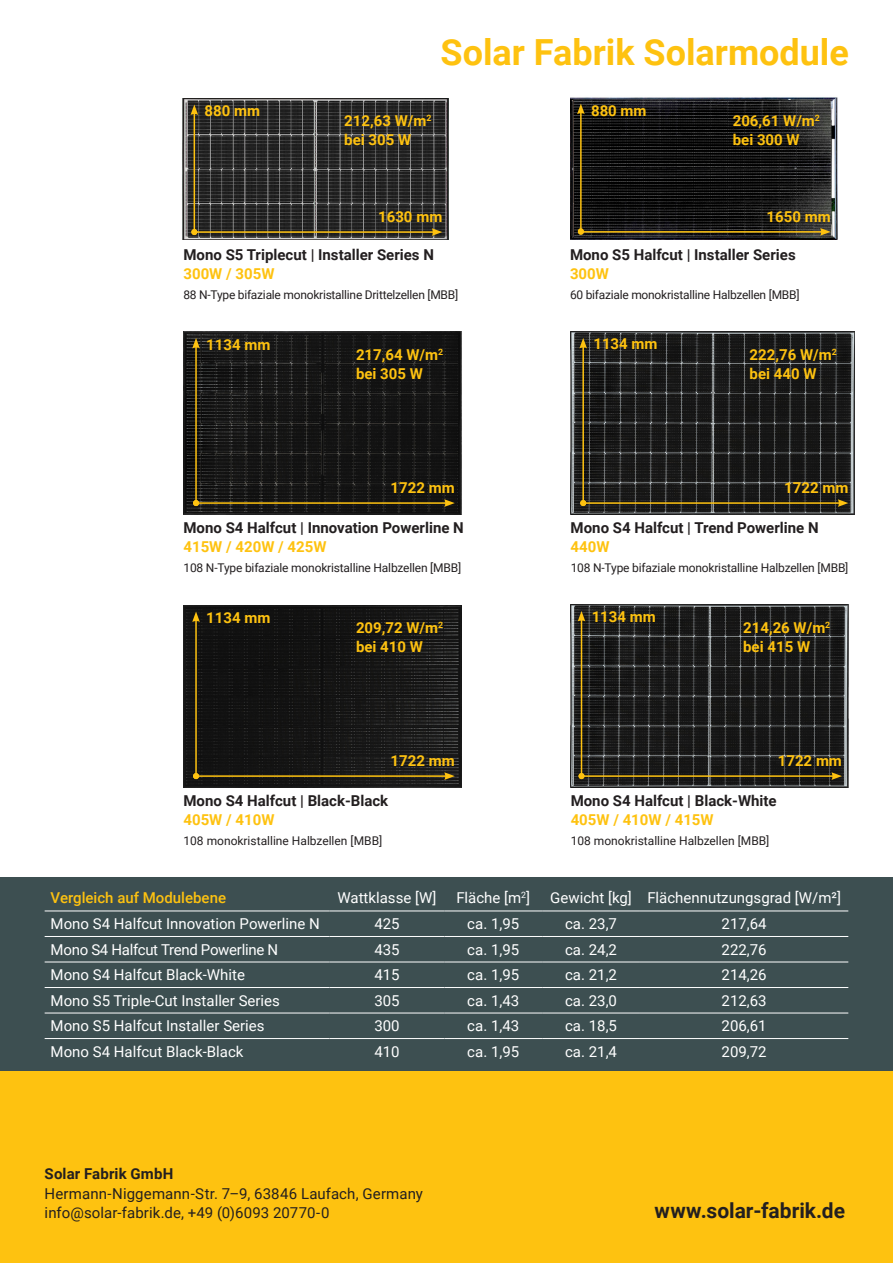
<style>
.page{position:relative;width:893px;height:1263px;background:#fff}
.page>*{position:absolute;margin:0;border:0;box-sizing:border-box;transform-origin:0 0}
.t1{font:700 36px "Roboto";color:#fec210}
.t2{font:700 21px "Roboto";color:#231f20}
.t3{font:15px "Roboto";color:#fff}
.t4{font:700 15px/18.8px "Roboto";color:#fec210}
.t5{font:700 15px "Roboto";color:#231f20}
.t6{font:15px/19.5px "Roboto";letter-spacing:.005em;color:#231f20}
.t7{font:15px "Roboto";letter-spacing:-.02em;color:#fff}
.t8{font:500 15px "Roboto";color:#fec210}
.t9{font:12px "Roboto";letter-spacing:-.015em;color:#231f20}
</style>
<div class="page">
<div style="left:0;top:878px;width:893px;height:194px;background:#3d4f51"></div>
<img style="left:183px;top:605px;width:278px;height:183px">
<img style="left:183px;top:332px;width:279px;height:182px">
<img style="left:571px;top:605px;width:278px;height:182px">
<img style="left:571px;top:332px;width:284px;height:182px">
<img style="left:182px;top:98px;width:267px;height:142px">
<img style="left:571px;top:97px;width:267px;height:143px">
<hr style="left:194px;top:231px;width:240px;height:2px;background:#fec210">
<svg style="left:432px;top:228px;width:10px;height:8px"></svg>
<hr style="left:194px;top:113px;width:1px;height:119px;background:#fec210">
<svg style="left:191px;top:229px;width:6px;height:6px"></svg>
<svg style="left:190px;top:104px;width:8px;height:11px"></svg>
<hr style="left:196px;top:502px;width:251px;height:2px;background:#fec210">
<svg style="left:444px;top:499px;width:11px;height:8px"></svg>
<hr style="left:195px;top:346px;width:2px;height:157px;background:#fec210">
<svg style="left:193px;top:500px;width:6px;height:6px"></svg>
<svg style="left:192px;top:338px;width:8px;height:10px"></svg>
<hr style="left:196px;top:775px;width:251px;height:2px;background:#fec210">
<svg style="left:444px;top:772px;width:11px;height:8px"></svg>
<hr style="left:195px;top:620px;width:2px;height:156px;background:#fec210">
<svg style="left:193px;top:773px;width:6px;height:6px"></svg>
<svg style="left:192px;top:611px;width:8px;height:11px"></svg>
<hr style="left:581px;top:775px;width:253px;height:2px;background:#fec210">
<svg style="left:831px;top:772px;width:11px;height:8px"></svg>
<hr style="left:581px;top:231px;width:241px;height:2px;background:#fec210">
<svg style="left:820px;top:228px;width:11px;height:8px"></svg>
<hr style="left:580px;top:112px;width:2px;height:119px;background:#fec210">
<svg style="left:578px;top:228px;width:6px;height:7px"></svg>
<svg style="left:577px;top:104px;width:8px;height:10px"></svg>
<hr style="left:581px;top:619px;width:1px;height:157px;background:#fec210">
<svg style="left:578px;top:773px;width:6px;height:6px"></svg>
<svg style="left:578px;top:611px;width:7px;height:10px"></svg>
<hr style="left:583px;top:502px;width:257px;height:2px;background:#fec210">
<svg style="left:838px;top:499px;width:10px;height:8px"></svg>
<hr style="left:582px;top:346px;width:2px;height:157px;background:#fec210">
<svg style="left:580px;top:500px;width:6px;height:6px"></svg>
<svg style="left:579px;top:338px;width:8px;height:10px"></svg>
<div style="left:0;top:1072px;width:893px;height:191px;background:#fec210"></div>
<hr style="left:45px;top:936px;width:285px;height:1px;background:#fff">
<hr style="left:330px;top:936px;width:114px;height:1px;background:#fff">
<hr style="left:444px;top:936px;width:98px;height:1px;background:#fff">
<hr style="left:542px;top:936px;width:98px;height:1px;background:#fff">
<hr style="left:640px;top:936px;width:208px;height:1px;background:#fff">
<hr style="left:45px;top:962px;width:285px;height:1px;background:#fff">
<hr style="left:330px;top:962px;width:114px;height:1px;background:#fff">
<hr style="left:444px;top:962px;width:98px;height:1px;background:#fff">
<hr style="left:542px;top:962px;width:98px;height:1px;background:#fff">
<hr style="left:640px;top:962px;width:208px;height:1px;background:#fff">
<hr style="left:45px;top:987px;width:285px;height:1px;background:#fff">
<hr style="left:330px;top:987px;width:114px;height:1px;background:#fff">
<hr style="left:444px;top:987px;width:98px;height:1px;background:#fff">
<hr style="left:542px;top:987px;width:98px;height:1px;background:#fff">
<hr style="left:640px;top:987px;width:208px;height:1px;background:#fff">
<hr style="left:45px;top:1013px;width:285px;height:1px;background:#fff">
<hr style="left:330px;top:1013px;width:114px;height:1px;background:#fff">
<hr style="left:444px;top:1013px;width:98px;height:1px;background:#fff">
<hr style="left:542px;top:1013px;width:98px;height:1px;background:#fff">
<hr style="left:640px;top:1013px;width:208px;height:1px;background:#fff">
<hr style="left:45px;top:1038px;width:285px;height:1px;background:#fff">
<hr style="left:330px;top:1038px;width:114px;height:1px;background:#fff">
<hr style="left:444px;top:1038px;width:98px;height:1px;background:#fff">
<hr style="left:542px;top:1038px;width:98px;height:1px;background:#fff">
<hr style="left:640px;top:1038px;width:208px;height:1px;background:#fff">
<hr style="left:45px;top:910px;width:285px;height:1px;background:#fff">
<hr style="left:330px;top:910px;width:114px;height:1px;background:#fff">
<hr style="left:444px;top:910px;width:98px;height:1px;background:#fff">
<hr style="left:542px;top:910px;width:98px;height:1px;background:#fff">
<hr style="left:640px;top:910px;width:208px;height:1px;background:#fff">
<p class="t4" style="left:205px;top:101px;width:57px">880 mm</p>
<h1 class="t1" style="left:440px;top:27px;width:410px">Solar Fabrik Solarmodule</h1>
<p class="t4" style="left:591px;top:101px;width:57px">880 mm</p>
<p class="t4" style="left:344px;top:111px;width:89px">212,63 W/m<sup>2 </sup>bei 305 W</p>
<p class="t4" style="left:733px;top:111px;width:89px">206,61 W/m<sup>2 </sup>bei 300 W</p>
<p class="t4" style="left:378px;top:207px;width:66px">1630 mm</p>
<p class="t4" style="left:766px;top:206px;width:66px">1650 mm</p>
<p class="t5" style="left:183px;top:244px;width:252px">Mono S5 Triplecut | Installer Series N</p>
<p class="t4" style="left:183px;top:264px;width:92px">300W / 305W</p>
<p class="t9" style="left:183px;top:286px;width:276px">88 N-Type bifaziale monokristalline Drittelzellen [MBB]</p>
<p class="t5" style="left:570px;top:244px;width:227px">Mono S5 Halfcut | Installer Series</p>
<p class="t4" style="left:570px;top:264px;width:40px">300W</p>
<p class="t9" style="left:570px;top:286px;width:231px">60 bifaziale monokristalline Halbzellen [MBB]</p>
<p class="t4" style="left:206px;top:334px;width:66px">1134 mm</p>
<p class="t4" style="left:593px;top:334px;width:66px">1134 mm</p>
<p class="t4" style="left:356px;top:344px;width:89px">217,64 W/m<sup>2 </sup>bei 305 W</p>
<p class="t4" style="left:750px;top:344px;width:89px">222,76 W/m<sup>2 </sup>bei 440 W</p>
<p class="t4" style="left:391px;top:478px;width:66px">1722 mm</p>
<p class="t4" style="left:784px;top:478px;width:66px">1722 mm</p>
<p class="t5" style="left:183px;top:517px;width:282px">Mono S4 Halfcut | Innovation Powerline N</p>
<p class="t4" style="left:183px;top:537px;width:145px">415W / 420W / 425W</p>
<p class="t9" style="left:183px;top:559px;width:279px">108 N-Type bifaziale monokristalline Halbzellen [MBB]</p>
<p class="t5" style="left:571px;top:517px;width:250px">Mono S4 Halfcut | Trend Powerline N</p>
<p class="t4" style="left:571px;top:537px;width:40px">440W</p>
<p class="t9" style="left:571px;top:559px;width:279px">108 N-Type bifaziale monokristalline Halbzellen [MBB]</p>
<p class="t4" style="left:592px;top:607px;width:66px">1134 mm</p>
<p class="t4" style="left:206px;top:607px;width:66px">1134 mm</p>
<p class="t4" style="left:356px;top:618px;width:89px">209,72 W/m<sup>2 </sup>bei 410 W</p>
<p class="t4" style="left:743px;top:618px;width:89px">214,26 W/m<sup>2 </sup>bei 415 W</p>
<p class="t4" style="left:391px;top:751px;width:66px">1722 mm</p>
<p class="t5" style="left:183px;top:790px;width:206px">Mono S4 Halfcut | Black-Black</p>
<p class="t4" style="left:183px;top:810px;width:92px">405W / 410W</p>
<p class="t9" style="left:183px;top:832px;width:200px">108 monokristalline Halbzellen [MBB]</p>
<p class="t4" style="left:778px;top:751px;width:66px">1722 mm</p>
<p class="t5" style="left:571px;top:790px;width:208px">Mono S4 Halfcut | Black-White</p>
<p class="t4" style="left:571px;top:810px;width:145px">405W / 410W / 415W</p>
<p class="t9" style="left:571px;top:832px;width:200px">108 monokristalline Halbzellen [MBB]</p>
<p class="t8" style="left:51px;top:887px;width:177px">Vergleich auf Modulebene</p>
<p class="t3" style="left:337px;top:887px;width:100px">Wattklasse [W]</p>
<p class="t3" style="left:456px;top:887px;width:75px">Fläche [m<sup>2</sup>]</p>
<p class="t3" style="left:550px;top:887px;width:292px">Gewicht [kg] Flächennutzungsgrad [W/m²]</p>
<p class="t3" style="left:51px;top:913px;width:271px">Mono S4 Halfcut Innovation Powerline N</p>
<p class="t3" style="left:374px;top:913px;width:27px">425</p>
<p class="t3" style="left:467px;top:913px;width:53px">ca. 1,95</p>
<p class="t3" style="left:565px;top:913px;width:53px">ca. 23,7</p>
<p class="t3" style="left:722px;top:913px;width:47px">217,64</p>
<p class="t7" style="left:51px;top:939px;width:229px">Mono S4 Halfcut Trend Powerline N</p>
<p class="t3" style="left:374px;top:939px;width:27px">435</p>
<p class="t3" style="left:467px;top:939px;width:53px">ca. 1,95</p>
<p class="t3" style="left:565px;top:939px;width:53px">ca. 24,2</p>
<p class="t3" style="left:722px;top:939px;width:47px">222,76</p>
<p class="t3" style="left:51px;top:964px;width:196px">Mono S4 Halfcut Black-White</p>
<p class="t3" style="left:374px;top:964px;width:27px">415</p>
<p class="t3" style="left:467px;top:964px;width:53px">ca. 1,95</p>
<p class="t3" style="left:565px;top:964px;width:53px">ca. 21,2</p>
<p class="t3" style="left:722px;top:964px;width:47px">214,26</p>
<p class="t3" style="left:51px;top:990px;width:231px">Mono S5 Triple-Cut Installer Series</p>
<p class="t3" style="left:374px;top:990px;width:27px">305</p>
<p class="t3" style="left:467px;top:990px;width:53px">ca. 1,43</p>
<p class="t3" style="left:565px;top:990px;width:53px">ca. 23,0</p>
<p class="t3" style="left:722px;top:990px;width:47px">212,63</p>
<p class="t3" style="left:51px;top:1015px;width:215px">Mono S5 Halfcut Installer Series</p>
<p class="t3" style="left:374px;top:1015px;width:27px">300</p>
<p class="t3" style="left:467px;top:1015px;width:53px">ca. 1,43</p>
<p class="t3" style="left:565px;top:1015px;width:53px">ca. 18,5</p>
<p class="t3" style="left:722px;top:1015px;width:47px">206,61</p>
<p class="t3" style="left:51px;top:1041px;width:194px">Mono S4 Halfcut Black-Black</p>
<p class="t3" style="left:374px;top:1041px;width:27px">410</p>
<p class="t3" style="left:467px;top:1041px;width:53px">ca. 1,95</p>
<p class="t3" style="left:565px;top:1041px;width:53px">ca. 21,4</p>
<p class="t3" style="left:722px;top:1041px;width:47px">209,72</p>
<p class="t5" style="left:45px;top:1163px;width:130px">Solar Fabrik GmbH</p>
<p class="t6" style="left:45px;top:1183px;width:380px">Hermann-Niggemann-Str. 7–9, 63846 Laufach, Germany info@solar-fabrik.de, +49 (0)6093 20770-0</p>
<h2 class="t2" style="left:655px;top:1196px;width:192px">www.solar-fabrik.de</h2>
</div>
